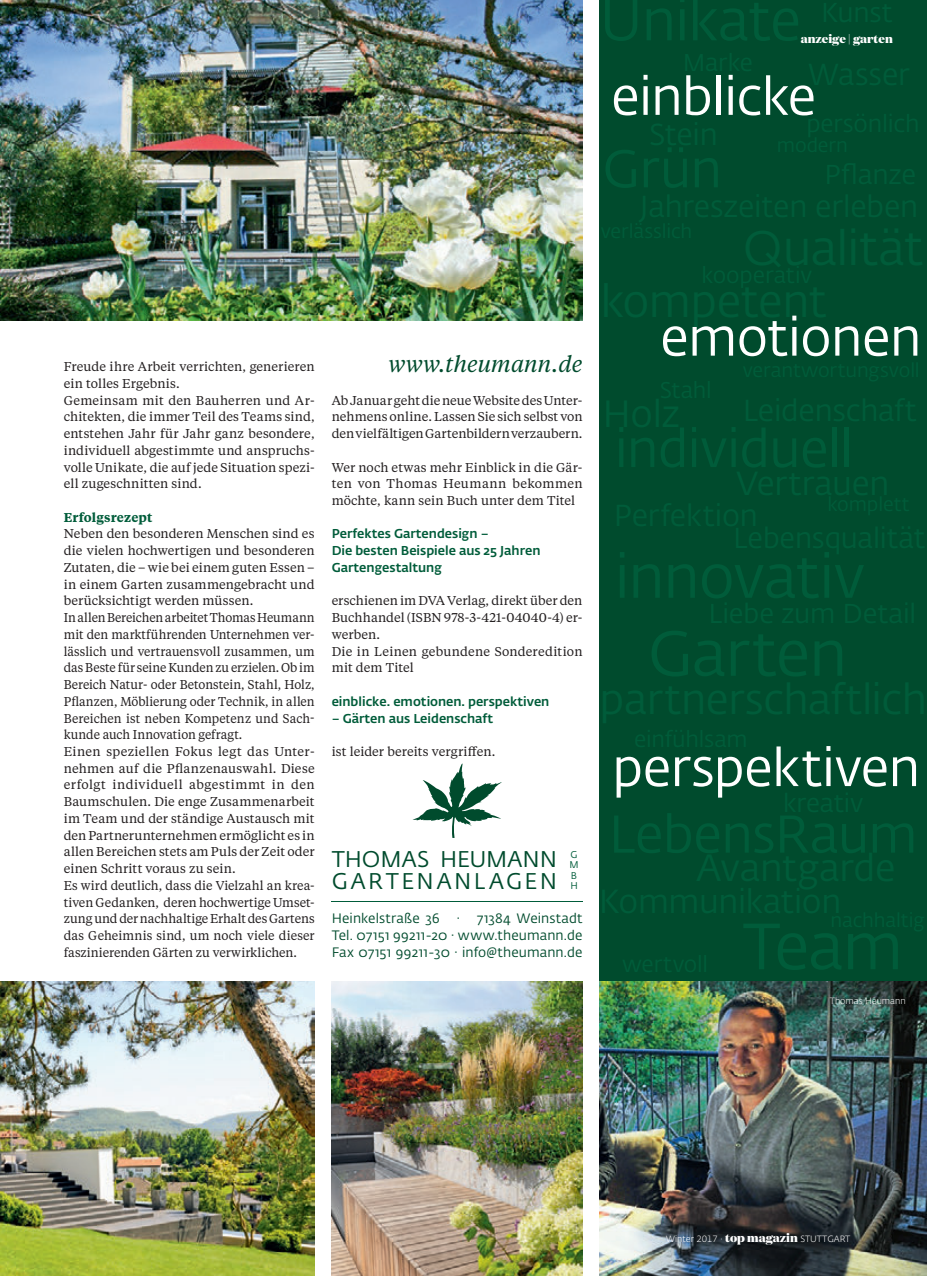
<style>
.page{position:relative;width:927px;height:1276px;background:#fff}
.page>*{position:absolute;margin:0;border:0;box-sizing:border-box;transform-origin:0 0}
.t1{font:52.5px "Fedra Sans Alt Std";letter-spacing:-.015em;color:#fff}
.t2{font:22.5px/22.5px "Fedra Sans Alt Std";letter-spacing:.085em;color:#004b2d}
.t3{font:italic 22.5px "Tiempos Text";letter-spacing:-.01em;color:#004b2d}
.t4{font:13.5px/16.8px "Fedra Sans Alt Std";letter-spacing:.01em;color:#004b2d;text-align:justify}
.t5{font:12.75px/16.6px "Tiempos Text";letter-spacing:.005em;color:#231f20}
.t6{font:500 12.75px/16.8px "Fedra Sans Alt Std";color:#005c3a}
.t7{font:600 12.75px "Tiempos Text";letter-spacing:.01em;color:#005c3a}
.t8{font:800 12px "Domaine Display";color:#fff}
.t9{font:9.75px/10.5px "Fedra Sans Alt Std";color:#005c3a}
.t10{font:300 9px "Fedra Sans Alt Std";color:#fff}
.s1{font-family:"Domaine Display";font-weight:800;font-size:12px}
</style>
<div class="page">
<div style="left:600px;top:0;width:327px;height:1276px;background:#004b2d"></div>
<img style="left:0;top:0;width:583px;height:321px">
<img style="left:0;top:981px;width:315px;height:295px">
<img style="left:332px;top:981px;width:251px;height:295px">
<img style="left:600px;top:981px;width:327px;height:295px">
<svg style="left:412px;top:763px;width:90px;height:75px"></svg>
<hr style="left:332px;top:901px;width:225px;height:1px;background:#005c3a">
<svg style="left:557px;top:901px;width:26px;height:1px"></svg>
<p class="t8" style="left:801px;top:31px;width:94px">anzeige | garten</p>
<h1 class="t1" style="left:611px;top:65px;width:207px">einblicke</h1>
<p class="t5" style="left:64px;top:358px;width:252px">Freude ihre Arbeit verrichten, generieren ein tolles Ergebnis.<br>Gemeinsam mit den Bauherren und Ar&shy;chitekten, die immer Teil des Teams sind, entstehen Jahr für Jahr ganz besondere, individuell abgestimmte und anspruchs&shy;volle Unikate, die auf jede Situation spezi&shy;ell zugeschnitten sind.</p>
<p class="t7" style="left:64px;top:508px;width:90px">Erfolgsrezept</p>
<p class="t5" style="left:64px;top:525px;width:252px">Neben den besonderen Menschen sind es die vielen hochwertigen und besonderen Zutaten, die – wie bei einem guten Essen – in einem Garten zusammengebracht und berücksichtigt werden müssen.<br>In allen Bereichen arbeitet Thomas Heumann mit den marktführenden Unternehmen ver&shy;lässlich und vertrauensvoll zusammen, um das Beste für seine Kunden zu erzielen. Ob im Bereich Natur- oder Betonstein, Stahl, Holz, Pflanzen, Möblierung oder Technik, in allen Bereichen ist neben Kompetenz und Sach&shy;kunde auch Innovation gefragt.<br>Einen speziellen Fokus legt das Unter&shy;nehmen auf die Pflanzenauswahl. Diese erfolgt individuell abgestimmt in den Baumschulen. Die enge Zusammenarbeit im Team und der ständige Austausch mit den Partnerunternehmen ermöglicht es in allen Bereichen stets am Puls der Zeit oder einen Schritt voraus zu sein.<br>Es wird deutlich, dass die Vielzahl an krea&shy;tiven Gedanken, deren hochwertige Umset&shy;zung und der nachhaltige Erhalt des Gartens das Geheimnis sind, um noch viele dieser faszinierenden Gärten zu verwirklichen.</p>
<h2 class="t3" style="left:388px;top:348px;width:196px">www.theumann.de</h2>
<p class="t5" style="left:332px;top:391px;width:252px;text-align:justify">Ab Januar geht die neue Website des Unter&shy;nehmens online. Lassen Sie sich selbst von den vielfältigen Gartenbildern verzaubern.</p>
<p class="t5" style="left:332px;top:458px;width:252px;text-align:justify">Wer noch etwas mehr Einblick in die Gär&shy;ten von Thomas Heumann bekommen möchte, kann sein Buch unter dem Titel</p>
<p class="t6" style="left:332px;top:526px;width:210px">Perfektes Gartendesign –<br>Die besten Beispiele aus 25 Jahren<br>Gartengestaltung</p>
<p class="t5" style="left:332px;top:592px;width:252px">erschienen im DVA Verlag, direkt über den<br>Buchhandel (ISBN 978-3-421-04040-4) er&shy;werben.<br>Die in Leinen gebundene Sonderedition mit dem Titel</p>
<p class="t6" style="left:332px;top:693px;width:219px">einblicke. emotionen. perspektiven</p>
<p class="t6" style="left:332px;top:710px;width:163px">– Gärten aus Leidenschaft</p>
<p class="t5" style="left:332px;top:742px;width:165px">ist leider bereits vergriffen.</p>
<h2 class="t2" style="left:332px;top:848px;width:227px">THOMAS HEUMANN<br>GARTENANLAGEN</h2>
<p class="t9" style="left:569px;top:849px;width:11px">G<br>M<br>B<br>H</p>
<p class="t4" style="left:332px;top:910px;width:110px">Heinkelstraße 36</p>
<p class="t4" style="left:332px;top:910px;width:252px;text-indent:125px">· 71384 Weinstadt Tel. 07151 99211-20 · www.theumann.de Fax 07151 99211-30 · info@theumann.de</p>
<h1 class="t1" style="left:660px;top:306px;width:263px">emotionen</h1>
<h1 class="t1" style="left:612px;top:736px;width:309px">perspektiven</h1>
<p class="t10" style="left:830px;top:995px;width:77px">Thomas Heumann</p>
<p class="t10" style="left:666px;top:1233px;width:186px">Winter 2017 · <span class="s1">top magazin</span> STUTTGART</p>
</div>
